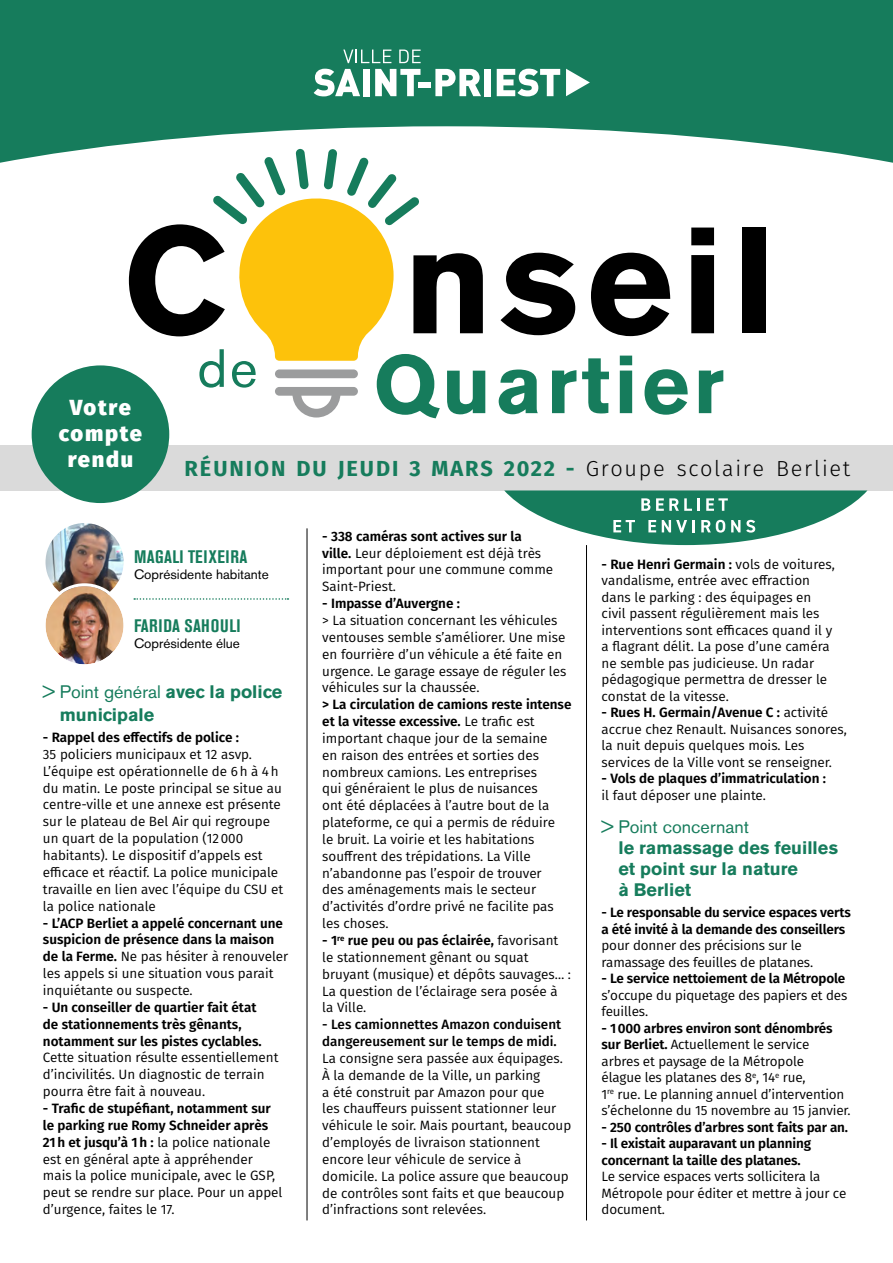
<style>
.page{position:relative;width:893px;height:1263px;background:#fff}
.page>*{position:absolute;margin:0;border:0;box-sizing:border-box;transform-origin:0 0}
.t1{font:800 21.9px/26.2px "Fira Sans";letter-spacing:.08em;color:#fff;text-align:center}
.t2{font:700 21.75px "Fira Sans";letter-spacing:.09em;color:#167c5c}
.t3{font:700 18px/21px "Akzidenz Grotesk BE";color:#167c5c}
.t4{font:700 condensed 18px "Akzidenz Grotesk BE";letter-spacing:.02em;color:#167c5c}
.t5{font:18px "Akzidenz Grotesk BE";color:#167c5c}
.t6{font:13.5px/16.8px "Fira Sans";color:#000}
.t7{font:600 13.5px/16.8px "Fira Sans";letter-spacing:-.01em;color:#000}
.t8{font:500 13.5px/16.8px "Fira Sans";color:#000}
.t9{font:13.5px "Akzidenz Grotesk BE";color:#000}
.s1{font-weight:300;color:#000}
.s2{font-weight:400}
.s3{font-weight:600}
</style>
<div class="page">
<svg style="left:0;top:0;width:893px;height:163px;background:#348d71"></svg>
<svg style="left:314px;top:69px;width:46px;height:27px"></svg>
<div style="left:363px;top:69px;width:7px;height:27px;background:#fff"></div>
<svg style="left:375px;top:69px;width:45px;height:27px"></svg>
<div style="left:418px;top:82px;width:13px;height:6px;background:#fff"></div>
<svg style="left:435px;top:69px;width:46px;height:27px"></svg>
<div style="left:484px;top:69px;width:7px;height:27px;background:#fff"></div>
<svg style="left:497px;top:69px;width:63px;height:27px"></svg>
<svg style="left:566px;top:69px;width:24px;height:27px"></svg>
<svg style="left:343px;top:50px;width:48px;height:13px"></svg>
<svg style="left:399px;top:50px;width:22px;height:13px"></svg>
<div style="left:0;top:445px;width:893px;height:45px;background:#dadada"></div>
<div style="left:32px;top:365px;width:137px;height:138px;background:#167c5c;border-radius:50%"></div>
<svg style="left:500px;top:253px;width:75px;height:82px"></svg>
<svg style="left:591px;top:253px;width:79px;height:83px"></svg>
<svg style="left:691px;top:228px;width:23px;height:105px;background:#1a1a1a"></svg>
<div style="left:742px;top:228px;width:23px;height:105px;background:#000"></div>
<svg style="left:499px;top:369px;width:39px;height:45px"></svg>
<svg style="left:552px;top:370px;width:24px;height:43px"></svg>
<svg style="left:582px;top:358px;width:27px;height:55px"></svg>
<svg style="left:620px;top:356px;width:12px;height:57px"></svg>
<svg style="left:644px;top:369px;width:44px;height:46px"></svg>
<svg style="left:699px;top:370px;width:24px;height:43px"></svg>
<svg style="left:129px;top:149px;width:356px;height:269px"></svg>
<hr style="left:307px;top:528px;width:1px;height:692px;background:#000">
<hr style="left:586px;top:545px;width:1px;height:675px;background:#000">
<svg style="left:504px;top:490px;width:363px;height:55px"></svg>
<img style="left:46px;top:523px;width:78px;height:78px;border-radius:39px">
<img style="left:46px;top:586px;width:78px;height:78px;border-radius:39px">
<div style="left:43px;top:583px;width:84px;height:84px;border:3px solid #fff;border-radius:50%"></div>
<svg style="left:134px;top:598px;width:154px;height:2px"></svg>
<h1 class="t1" style="left:59px;top:392px;width:85px">Votre compte rendu</h1>
<h2 class="t2" style="left:185px;top:450px;width:667px">RÉUNION DU JEUDI 3 MARS 2022 - <span class="s1">Groupe scolaire Berliet</span></h2>
<h3 class="t4" style="left:134px;top:547px;width:115px">MAGALI TEIXEIRA</h3>
<p class="t9" style="left:134px;top:567px;width:136px">Coprésidente habitante</p>
<h3 class="t4" style="left:134px;top:615px;width:108px">FARIDA SAHOULI</h3>
<p class="t9" style="left:134px;top:635px;width:107px">Coprésidente élue</p>
<h3 class="t3" style="left:60px;top:680px;width:224px;line-height:22.8px;text-indent:-17px"><span class="s2">&gt; Point général</span> avec la police municipale</h3>
<p class="t7" style="left:43px;top:728px;width:198px">- Rappel des effectifs de police :</p>
<p class="t6" style="left:43px;top:745px;width:242px">35 policiers municipaux et 12 asvp.<br>L’équipe est opérationnelle de 6h à 4h du matin. Le poste principal se situe au centre-ville et une annexe est présente sur le plateau de Bel Air qui regroupe un quart de la population (12000 habitants). Le dispositif d’appels est efficace et réactif. La police municipale travaille en lien avec l’équipe du CSU et la police nationale</p>
<p class="t6" style="left:43px;top:914px;width:247px"><span class="s3">- L’ACP Berliet a appelé concernant une suspicion de présence dans la maison de la Ferme.</span> Ne pas hésiter à renouveler les appels si une situation vous parait inquiétante ou suspecte.</p>
<p class="t7" style="left:43px;top:998px;width:220px">- Un conseiller de quartier fait état de stationnements très gênants, notamment sur les pistes cyclables.</p>
<p class="t6" style="left:43px;top:1049px;width:237px">Cette situation résulte essentiellement d’incivilités. Un diagnostic de terrain pourra être fait à nouveau.</p>
<p class="t6" style="left:43px;top:1099px;width:241px"><span class="s3">- Trafic de stupéfiant, notamment sur le parking rue Romy Schneider après 21h et jusqu’à 1h :</span> la police nationale est en général apte à appréhender mais la police municipale, avec le GSP, peut se rendre sur place. Pour un appel d’urgence, faites le 17.</p>
<p class="t6" style="left:322px;top:527px;width:232px"><span class="s3">- 338 caméras sont actives sur la ville.</span> Leur déploiement est déjà très important pour une commune comme<br>Saint-Priest.</p>
<p class="t7" style="left:322px;top:594px;width:139px">- Impasse d’Auvergne :</p>
<p class="t6" style="left:322px;top:611px;width:245px">&gt; La situation concernant les véhicules ventouses semble s’améliorer. Une mise en fourrière d’un véhicule a été faite en urgence. Le garage essaye de réguler les véhicules sur la chaussée.</p>
<p class="t6" style="left:322px;top:696px;width:251px"><span class="s3">&gt; La circulation de camions reste intense et la vitesse excessive.</span> Le trafic est important chaque jour de la semaine<br>en raison des entrées et sorties des nombreux camions. Les entreprises<br>qui généraient le plus de nuisances<br>ont été déplacées à l’autre bout de la plateforme, ce qui a permis de réduire<br>le bruit. La voirie et les habitations souffrent des trépidations. La Ville n’abandonne pas l’espoir de trouver<br>des aménagements mais le secteur d’activités d’ordre privé ne facilite pas les choses.</p>
<p class="t6" style="left:322px;top:931px;width:250px"><span class="s3">- 1</span><sup>re</sup> <span class="s3">rue peu ou pas éclairée,</span> favorisant le stationnement gênant ou squat bruyant (musique) et dépôts sauvages… :<br>La question de l’éclairage sera posée à la Ville.</p>
<p class="t8" style="left:322px;top:1015px;width:240px">- Les camionnettes Amazon conduisent dangereusement sur le temps de midi.</p>
<p class="t6" style="left:322px;top:1049px;width:250px">La consigne sera passée aux équipages.<br>À la demande de la Ville, un parking<br>a été construit par Amazon pour que<br>les chauffeurs puissent stationner leur véhicule le soir. Mais pourtant, beaucoup d’employés de livraison stationnent encore leur véhicule de service à domicile. La police assure que beaucoup de contrôles sont faits et que beaucoup d’infractions sont relevées.</p>
<p class="t6" style="left:602px;top:555px;width:235px"><span class="s3">- Rue Henri Germain :</span> vols de voitures, vandalisme, entrée avec effraction dans le parking : des équipages en civil passent régulièrement mais les interventions sont efficaces quand il y a flagrant délit. La pose d’une caméra ne semble pas judicieuse. Un radar pédagogique permettra de dresser le constat de la vitesse.</p>
<p class="t6" style="left:602px;top:704px;width:247px"><span class="s3">- Rues H. Germain/Avenue C :</span> activité accrue chez Renault. Nuisances sonores, la nuit depuis quelques mois. Les services de la Ville vont se renseigner.</p>
<p class="t7" style="left:602px;top:769px;width:226px">- Vols de plaques d’immatriculation :</p>
<p class="t6" style="left:602px;top:786px;width:166px">il faut déposer une plainte.</p>
<h3 class="t5" style="left:602px;top:816px;width:149px">&gt; Point concernant</h3>
<h3 class="t3" style="left:618px;top:838px;width:221px">le ramassage des feuilles et point sur la nature<br>à Berliet</h3>
<p class="t7" style="left:602px;top:903px;width:251px">- Le responsable du service espaces verts a été invité à la demande des conseillers</p>
<p class="t6" style="left:602px;top:937px;width:213px">pour donner des précisions sur le ramassage des feuilles de platanes.</p>
<p class="t7" style="left:602px;top:969px;width:245px">- Le service nettoiement de la Métropole</p>
<p class="t6" style="left:602px;top:986px;width:247px">s’occupe du piquetage des papiers et des feuilles.</p>
<p class="t6" style="left:602px;top:1019px;width:251px"><span class="s3">- 1000 arbres environ sont dénombrés sur Berliet.</span> Actuellement le service arbres et paysage de la Métropole<br>élague les platanes des 8<sup>e</sup>, 14<sup>e</sup> rue,<br>1<sup>re</sup> rue. Le planning annuel d’intervention s’échelonne du 15 novembre au 15 janvier.</p>
<p class="t7" style="left:602px;top:1118px;width:248px">- 250 contrôles d’arbres sont faits par an.</p>
<p class="t7" style="left:602px;top:1134px;width:211px">- Il existait auparavant un planning concernant la taille des platanes.</p>
<p class="t6" style="left:602px;top:1168px;width:246px">Le service espaces verts sollicitera la<br>Métropole pour éditer et mettre à jour ce document.</p>
</div>
